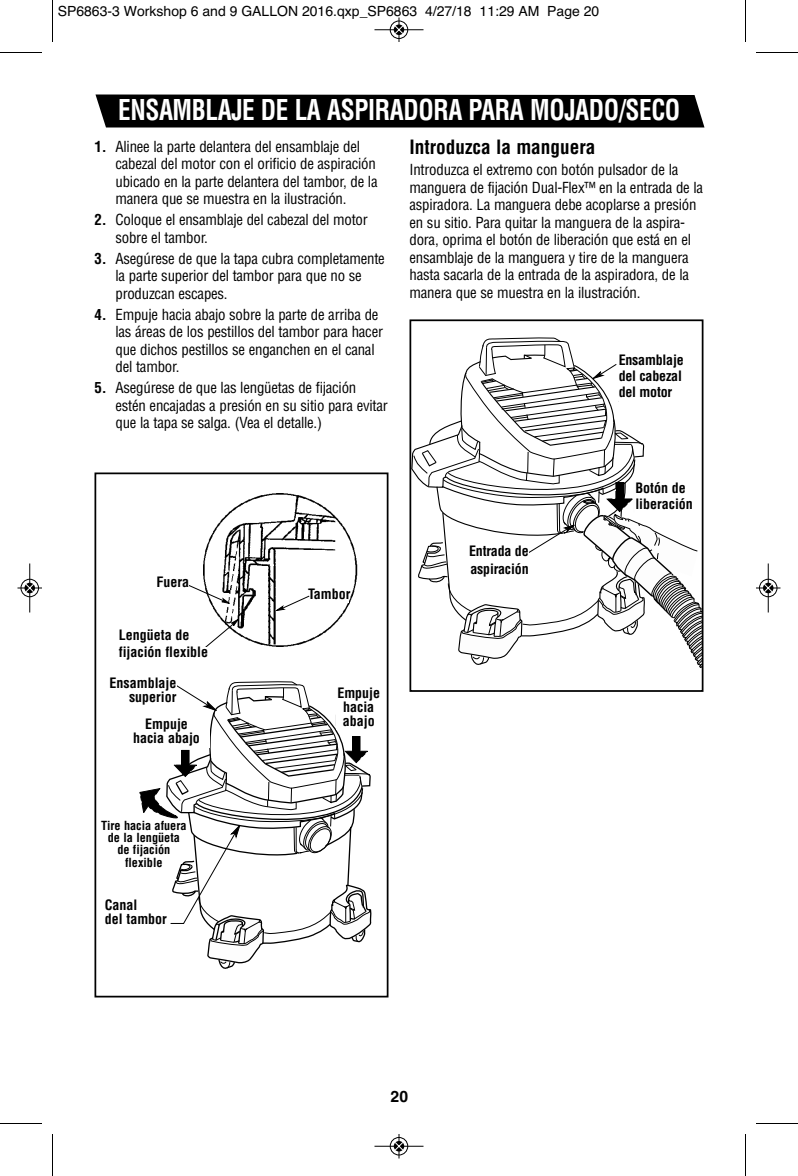
<style>
.page{position:relative;width:798px;height:1176px;background:#fff}
.page>*{position:absolute;margin:0;border:0;box-sizing:border-box;transform-origin:0 0}
.t1{font:700 condensed 28px "Helvetica";letter-spacing:-.015em;color:#fff;scale:.9 1}
.t2{font:700 condensed 19.25px "Helvetica";color:#000}
.t3{font:700 15.75px/15.6px "Helvetica";color:#000}
.t4{font:condensed 14.88px/17.5px "Helvetica";letter-spacing:-.015em;color:#000}
.t5{font:700 condensed 14px/14px "Helvetica";color:#000}
.t6{font:14px "Helvetica";color:#000}
.t7{font:700 14px/14.3px "Helvetica";color:#000}
.t8{font:700 condensed 12.25px/12.2px "Helvetica";color:#000;text-align:center}
.s1{font-weight:700}
</style>
<div class="page">
<svg style="left:139px;top:681px;width:233px;height:288px"></svg>
<img style="left:204px;top:493px;width:154px;height:153px">
<svg style="left:189px;top:584px;width:41px;height:20px"></svg>
<svg style="left:204px;top:619px;width:34px;height:28px"></svg>
<svg style="left:276px;top:595px;width:34px;height:16px"></svg>
<div style="left:94px;top:472px;width:294px;height:526px;border:2px solid #000"></div>
<svg style="left:413px;top:338px;width:288px;height:329px"></svg>
<div style="left:410px;top:319px;width:294px;height:373px;border:2px solid #000"></div>
<svg style="left:95px;top:94px;width:609px;height:34px;background:#0d0d0d"></svg>
<div style="left:310px;top:584px;width:39px;height:19px;background:#fff"></div>
<div style="left:98px;top:672px;width:78px;height:36px;background:#fff"></div>
<div style="left:123px;top:713px;width:87px;height:34px;background:#fff"></div>
<div style="left:102px;top:820px;width:76px;height:50px;background:#fff"></div>
<div style="left:101px;top:837px;width:66px;height:49px;background:#fff"></div>
<div style="left:102px;top:901px;width:45px;height:27px;background:#fff"></div>
<div style="left:102px;top:914px;width:66px;height:21px;background:#fff"></div>
<div style="left:336px;top:687px;width:46px;height:43px;background:#fff"></div>
<div style="left:619px;top:355px;width:80px;height:58px;background:#fff"></div>
<div style="left:635px;top:477px;width:65px;height:41px;background:#fff"></div>
<div style="left:456px;top:542px;width:73px;height:38px;background:#fff"></div>
<hr style="left:52px;top:0;width:1px;height:42px;background:#000">
<hr style="left:0;top:52px;width:42px;height:1px;background:#000">
<hr style="left:745px;top:0;width:1px;height:42px;background:#000">
<hr style="left:756px;top:52px;width:42px;height:1px;background:#000">
<hr style="left:52px;top:1134px;width:1px;height:42px;background:#000">
<hr style="left:0;top:1123px;width:42px;height:1px;background:#000">
<hr style="left:745px;top:1134px;width:1px;height:42px;background:#000">
<hr style="left:756px;top:1123px;width:42px;height:1px;background:#000">
<div style="left:390px;top:20px;width:18px;height:19px;border:1px solid #fff;border-radius:50%"></div>
<hr style="left:374px;top:29px;width:50px;height:1px;background:#000">
<div style="left:390px;top:21px;width:18px;height:18px;border:1px solid #000;border-radius:50%"></div>
<svg style="left:395px;top:18px;width:8px;height:24px"></svg>
<div style="left:390px;top:1137px;width:18px;height:19px;border:1px solid #fff;border-radius:50%"></div>
<hr style="left:374px;top:1146px;width:50px;height:1px;background:#000">
<div style="left:390px;top:1137px;width:18px;height:18px;border:1px solid #000;border-radius:50%"></div>
<svg style="left:395px;top:1134px;width:8px;height:24px"></svg>
<div style="left:20px;top:579px;width:19px;height:18px;border:1px solid #fff;border-radius:50%"></div>
<hr style="left:29px;top:564px;width:1px;height:48px;background:#000">
<div style="left:21px;top:579px;width:18px;height:18px;border:1px solid #000;border-radius:50%"></div>
<svg style="left:18px;top:584px;width:24px;height:8px"></svg>
<div style="left:759px;top:579px;width:19px;height:18px;border:1px solid #fff;border-radius:50%"></div>
<hr style="left:768px;top:564px;width:1px;height:48px;background:#000">
<div style="left:759px;top:579px;width:18px;height:18px;border:1px solid #000;border-radius:50%"></div>
<svg style="left:756px;top:584px;width:24px;height:8px"></svg>
<p class="t6" style="left:58px;top:3px;width:543px">SP6863-3 Workshop 6 and 9 GALLON 2016.qxp_SP6863 4/27/18 11:29 AM Page 20</p>
<h1 class="t1" style="left:118px;top:94px;width:626px">ENSAMBLAJE DE LA ASPIRADORA PARA MOJADO/SECO</h1>
<p class="t2" style="left:410px;top:136px;width:187px">Introduzca la manguera</p>
<p class="t4" style="left:409px;top:161px;width:295px">Introduzca el extremo con botón pulsador de la manguera de fijación Dual-Flex™ en la entrada de la aspiradora. La manguera debe acoplarse a presión en su sitio. Para quitar la manguera de la aspira&shy;dora, oprima el botón de liberación que está en el ensamblaje de la manguera y tire de la manguera hasta sacarla de la entrada de la aspiradora, de la manera que se muestra en la ilustración.</p>
<p class="t4" style="left:115px;top:138px;width:264px;text-indent:-21px"><span class="s1">1.</span> Alinee la parte delantera del ensamblaje del cabezal del motor con el orificio de aspiración ubicado en la parte delantera del tambor, de la manera que se muestra en la ilustración.</p>
<p class="t4" style="left:115px;top:211px;width:254px;text-indent:-21px"><span class="s1">2.</span> Coloque el ensamblaje del cabezal del motor sobre el tambor.</p>
<p class="t4" style="left:115px;top:250px;width:271px;text-indent:-21px"><span class="s1">3.</span> Asegúrese de que la tapa cubra completamente la parte superior del tambor para que no se produzcan escapes.</p>
<p class="t4" style="left:115px;top:306px;width:269px;text-indent:-21px"><span class="s1">4.</span> Empuje hacia abajo sobre la parte de arriba de las áreas de los pestillos del tambor para hacer que dichos pestillos se enganchen en el canal del tambor.</p>
<p class="t4" style="left:115px;top:379px;width:274px;text-indent:-21px"><span class="s1">5.</span> Asegúrese de que las lengüetas de fijación estén encajadas a presión en su sitio para evitar que la tapa se salga. (Vea el detalle.)</p>
<p class="t5" style="left:619px;top:353px;width:67px;line-height:15.8px">Ensamblaje del cabezal del motor</p>
<p class="t3" style="left:619px;top:358px;width:76px">Power<br>Head<br>Assembly</p>
<p class="t5" style="left:156px;top:576px;width:34px">Fuera</p>
<p class="t7" style="left:163px;top:577px;width:26px">Out</p>
<p class="t5" style="left:119px;top:626px;width:91px;line-height:17.7px">Lengüeta de fijación flexible</p>
<p class="t7" style="left:120px;top:631px;width:83px">Flexible<br>Lo king Tab</p>
<p class="t3" style="left:100px;top:675px;width:76px">Top<br>Assembly</p>
<p class="t5" style="left:110px;top:676px;width:68px;text-align:right">Ensamblaje superior</p>
<p class="t5" style="left:133px;top:717px;width:68px;text-align:center">Empuje hacia abajo</p>
<p class="t3" style="left:162px;top:714px;width:44px">Push<br>Down</p>
<p class="t8" style="left:101px;top:819px;width:87px">Tire hacia afuera de la lengüeta de fijación flexible</p>
<p class="t5" style="left:105px;top:898px;width:64px">Canal<br>del tambor</p>
<p class="t3" style="left:107px;top:821px;width:62px;text-align:justify">Pull Out Flexible Locking</p>
<p class="t3" style="left:105px;top:900px;width:64px">Drum<br>Channel</p>
<p class="t5" style="left:308px;top:587px;width:44px">Tambor</p>
<p class="t7" style="left:310px;top:589px;width:38px">Drum</p>
<p class="t5" style="left:337px;top:686px;width:44px;text-align:center">Empuje hacia abajo</p>
<p class="t3" style="left:335px;top:699px;width:44px">Push<br>Down</p>
<p class="t5" style="left:469px;top:543px;width:61px;line-height:17.5px">Entrada de aspiración</p>
<p class="t3" style="left:466px;top:546px;width:62px">Vacuum<br>Inlet</p>
<p class="t3" style="left:391px;top:1088px;width:19px">20</p>
<p class="t3" style="left:637px;top:480px;width:61px">Release<br>Button</p>
<p class="t5" style="left:635px;top:480px;width:59px;line-height:15.8px">Botón de liberación</p>
</div>
